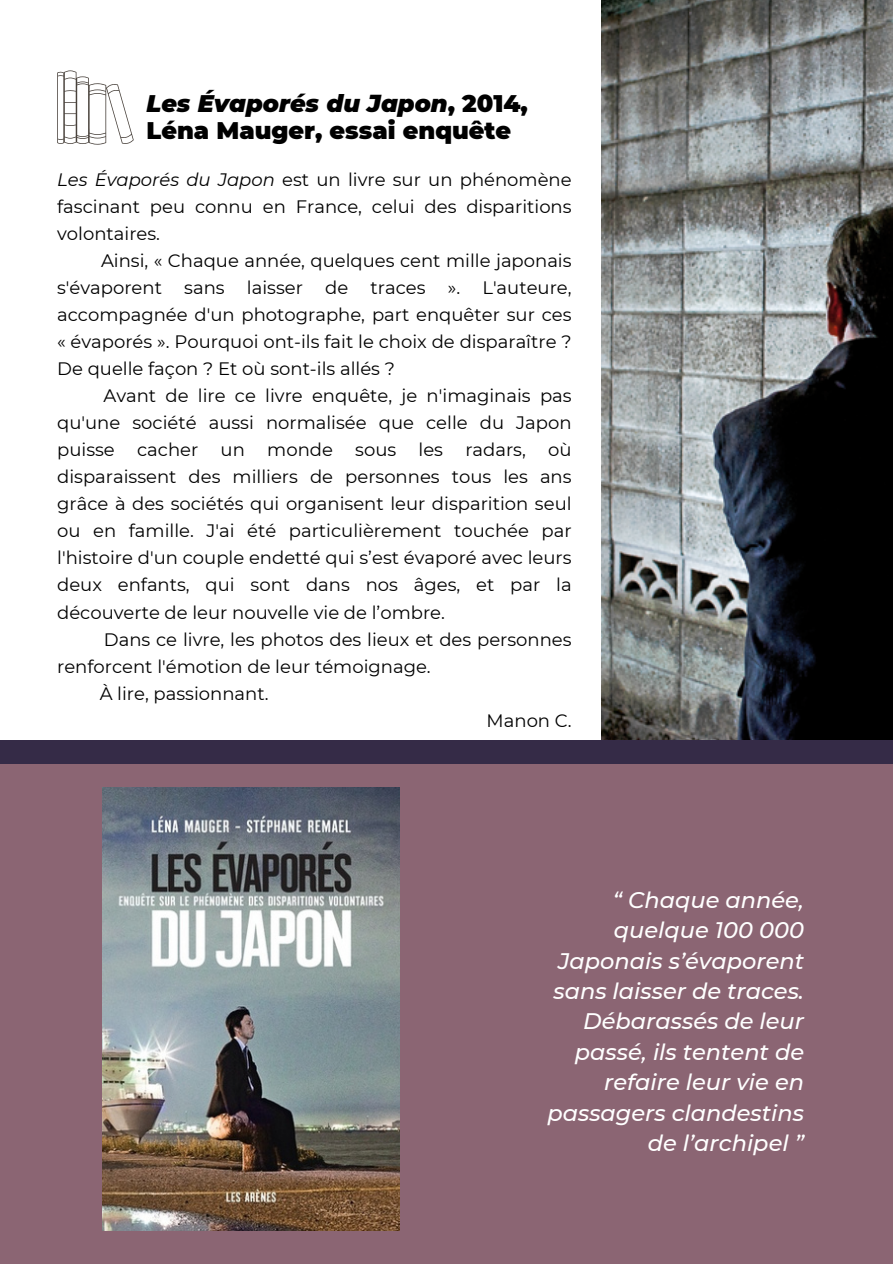
<style>
.page{position:relative;width:893px;height:1264px;background:#fff}
.page>*{position:absolute;margin:0;border:0;box-sizing:border-box;transform-origin:0 0}
.t1{font:900 24px/27px "Montserrat";color:#000}
.t2{font:italic 500 22.5px/30.3px "Montserrat";color:#fff;text-align:right}
.t3{font:18px/27px "Montserrat";color:#000;text-align:justify}
.s1{font-style:italic}
</style>
<div class="page">
<img style="left:601px;top:0;width:291px;height:740px">
<div style="left:0;top:763px;width:892px;height:500px;background:#8b6573"></div>
<img style="left:103px;top:787px;width:296px;height:443px">
<div style="left:0;top:740px;width:892px;height:24px;background:#352b47"></div>
<svg style="left:57px;top:70px;width:77px;height:75px"></svg>
<p class="t1" style="left:146px;top:89px;width:383px"><span class="s1">Les Évaporés du Japon</span>, 2014,<br>Léna Mauger, essai enquête</p>
<h1 class="t3" style="left:57px;top:166px;width:516px"><span class="s1">Les Évaporés du Japon</span> est un livre sur un phénomène fascinant peu connu en France, celui des disparitions volontaires.</h1>
<p class="t3" style="left:57px;top:247px;width:516px;text-indent:44px">Ainsi, « Chaque année, quelques cent mille japonais s'évaporent sans laisser de traces ». L'auteure, accompagnée d'un photographe, part enquêter sur ces « évaporés ». Pourquoi ont-ils fait le choix de disparaître ?<br>De quelle façon ? Et où sont-ils allés ?</p>
<p class="t3" style="left:57px;top:382px;width:516px;text-indent:46px">Avant de lire ce livre enquête, je n'imaginais pas qu'une société aussi normalisée que celle du Japon puisse cacher un monde sous les radars, où disparaissent des milliers de personnes tous les ans grâce à des sociétés qui organisent leur disparition seul ou en famille. J'ai été particulièrement touchée par l'histoire d'un couple endetté qui s’est évaporé avec leurs deux enfants, qui sont dans nos âges, et par la découverte de leur nouvelle vie de l’ombre.</p>
<p class="t3" style="left:57px;top:625px;width:516px;text-indent:47px">Dans ce livre, les photos des lieux et des personnes renforcent l'émotion de leur témoignage.</p>
<p class="t3" style="left:100px;top:679px;width:170px">À lire, passionnant.</p>
<p class="t3" style="left:486px;top:706px;width:86px">Manon C.</p>
<p class="t2" style="left:547px;top:884px;width:258px">“ Chaque année, quelque 100 000<br>Japonais s’évaporent sans laisser de traces.<br>Débarassés de leur passé, ils tentent de refaire leur vie en passagers clandestins de l’archipel ”</p>
</div>
